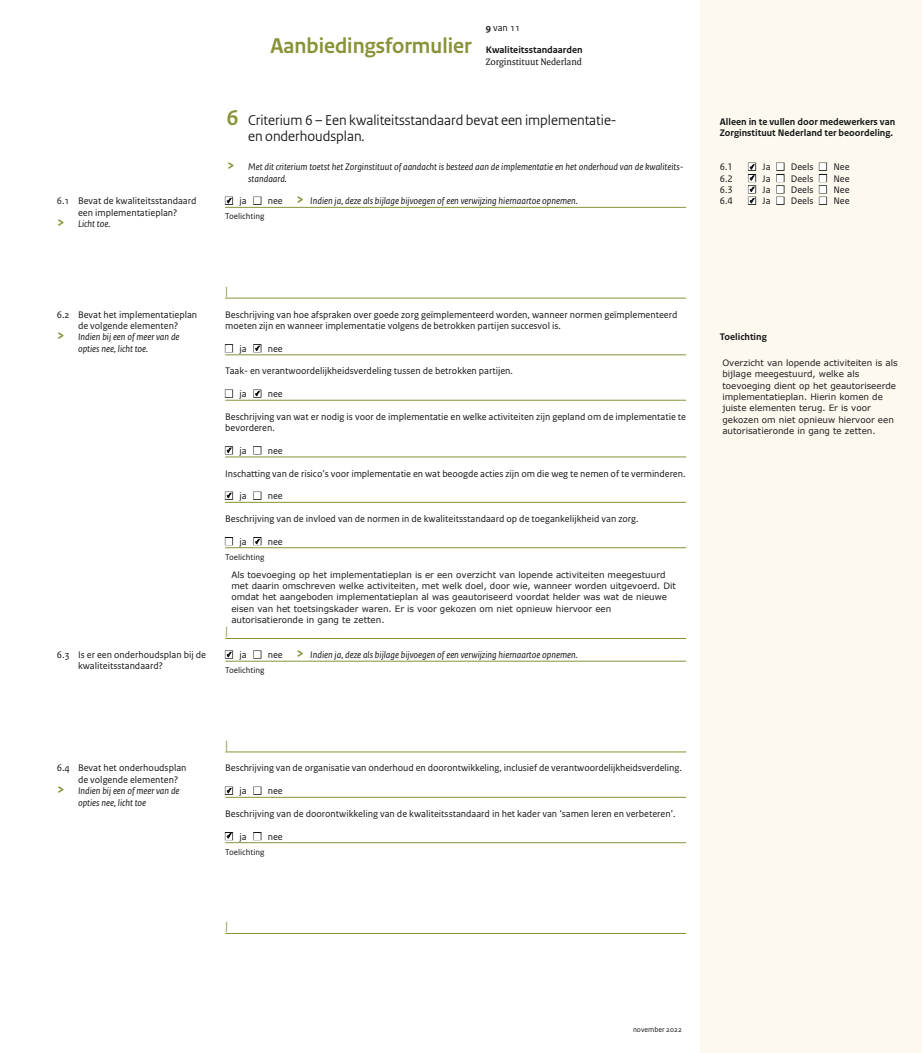
<style>
.page{position:relative;width:922px;height:1053px;background:#fff}
.page>*{position:absolute;margin:0;border:0;box-sizing:border-box;transform-origin:0 0}
.t1{font:700 22.5px "Rijksoverheid Sans Heading";color:#899237}
.t2{font:15px/16.2px "Rijksoverheid Sans Heading";color:#141517}
.t3{font:12.5px "Rijksoverheid Sans Text";color:#899237}
.t4{font:10px/11.4px "Rijksoverheid Sans Text";color:#141517}
.t5{font:italic 10px/11.4px "Rijksoverheid Sans Text";color:#141517}
.t6{font:700 10px/11.4px "Rijksoverheid Sans Text";color:#141517}
.t7{font:10px "Rijksoverheid Serif";color:#141517}
.t8{font:8.75px/11.4px "Verdana";color:#1d1e1f}
.t9{font:8.75px "Rijksoverheid Sans Text";color:#141517}
.t10{font:7.5px "Rijksoverheid Sans Text";color:#141517}
.s1{font-weight:700;font-style:normal;font-size:15px;color:#899237}
.s2{font-weight:700}
.s3{font-weight:700;font-size:22.5px;color:#899237}
.s4{font-style:normal}
</style>
<div class="page">
<div style="left:700px;top:0;width:221px;height:1052px;background:#fef9ee"></div>
<hr style="left:225px;top:207px;width:461px;height:1px;background:#899237">
<hr style="left:225px;top:298px;width:461px;height:1px;background:#899237">
<hr style="left:225px;top:354px;width:461px;height:1px;background:#899237">
<hr style="left:225px;top:400px;width:461px;height:1px;background:#899237">
<hr style="left:225px;top:456px;width:461px;height:1px;background:#899237">
<hr style="left:225px;top:502px;width:461px;height:1px;background:#899237">
<hr style="left:225px;top:547px;width:461px;height:1px;background:#899237">
<hr style="left:225px;top:638px;width:461px;height:1px;background:#899237">
<hr style="left:225px;top:660px;width:461px;height:1px;background:#899237">
<hr style="left:225px;top:751px;width:461px;height:1px;background:#899237">
<hr style="left:225px;top:797px;width:461px;height:1px;background:#899237">
<hr style="left:225px;top:842px;width:461px;height:1px;background:#899237">
<hr style="left:225px;top:933px;width:461px;height:1px;background:#899237">
<svg style="left:226px;top:198px;width:6px;height:6px"></svg>
<svg style="left:749px;top:164px;width:6px;height:40px"></svg>
<svg style="left:255px;top:345px;width:6px;height:6px"></svg>
<svg style="left:254px;top:390px;width:10px;height:11px"></svg>
<svg style="left:226px;top:447px;width:6px;height:6px"></svg>
<svg style="left:226px;top:492px;width:6px;height:7px"></svg>
<svg style="left:255px;top:538px;width:6px;height:7px"></svg>
<svg style="left:226px;top:651px;width:6px;height:7px"></svg>
<svg style="left:225px;top:787px;width:10px;height:11px"></svg>
<svg style="left:225px;top:833px;width:10px;height:11px"></svg>
<p class="t4" style="left:57px;top:196px;width:141px">6.1 Bevat de kwaliteitsstandaard</p>
<p class="t4" style="left:78px;top:207px;width:101px">een implementatieplan?</p>
<p class="t5" style="left:57px;top:218px;width:55px"><span class="s1">&gt;</span> Licht toe.</p>
<h1 class="t1" style="left:270px;top:37px;width:203px">Aanbiedingsformulier</h1>
<p class="t4" style="left:485px;top:22px;width:36px"><span class="s2">9</span> van 11</p>
<p class="t6" style="left:485px;top:45px;width:98px">Kwaliteitsstandaarden</p>
<p class="t7" style="left:485px;top:58px;width:98px">Zorginstituut Nederland</p>
<h2 class="t2" style="left:248px;top:113px;width:370px;text-indent:-21px"><span class="s3">6</span> Criterium 6 – Een kwaliteitsstandaard bevat een implementatie&shy;en onderhoudsplan.</h2>
<p class="t5" style="left:248px;top:162px;width:437px;text-indent:-21px"><span class="s1">&gt;</span> Met dit criterium toetst het Zorginstituut of aandacht is besteed aan de implementatie en het onderhoud van de kwaliteits&shy;standaard.</p>
<p class="t6" style="left:719px;top:116px;width:177px">Alleen in te vullen door medewerkers van<br>Zorginstituut Nederland ter beoordeling.</p>
<p class="t4" style="left:719px;top:162px;width:15px">6.1</p>
<p class="t4" style="left:762px;top:162px;width:10px">Ja</p>
<p class="t4" style="left:790px;top:162px;width:24px">Deels</p>
<p class="t4" style="left:833px;top:162px;width:18px">Nee</p>
<p class="t4" style="left:719px;top:173px;width:15px">6.2</p>
<p class="t4" style="left:762px;top:173px;width:10px">Ja</p>
<p class="t4" style="left:790px;top:173px;width:24px">Deels</p>
<p class="t4" style="left:833px;top:173px;width:18px">Nee</p>
<p class="t4" style="left:719px;top:184px;width:15px">6.3</p>
<p class="t4" style="left:762px;top:184px;width:10px">Ja</p>
<p class="t4" style="left:790px;top:184px;width:24px">Deels</p>
<p class="t4" style="left:833px;top:184px;width:18px">Nee</p>
<p class="t4" style="left:239px;top:196px;width:9px">ja</p>
<p class="t5" style="left:268px;top:196px;width:311px"><span class="s4">nee</span> <span class="s1">&gt;</span> Indien ja, deze als bijlage bijvoegen of een verwijzing hiernaartoe opnemen.</p>
<p class="t4" style="left:719px;top:196px;width:15px">6.4</p>
<p class="t4" style="left:762px;top:196px;width:10px">Ja</p>
<p class="t4" style="left:790px;top:196px;width:24px">Deels</p>
<p class="t4" style="left:833px;top:196px;width:18px">Nee</p>
<p class="t9" style="left:225px;top:213px;width:41px">Toelichting</p>
<p class="t4" style="left:57px;top:309px;width:142px">6.2 Bevat het implementatieplan</p>
<p class="t4" style="left:78px;top:320px;width:102px">de volgende elementen?</p>
<p class="t5" style="left:57px;top:332px;width:124px"><span class="s1">&gt;</span> Indien bij een of meer van de</p>
<p class="t5" style="left:78px;top:343px;width:72px">opties nee, licht toe.</p>
<p class="t4" style="left:78px;top:649px;width:129px;text-indent:-21px">6.3 Is er een onderhoudsplan bij de kwaliteitsstandaard?</p>
<p class="t3" style="left:225px;top:286px;width:5px">|</p>
<p class="t4" style="left:225px;top:309px;width:453px">Beschrijving van hoe afspraken over goede zorg geïmplementeerd worden, wanneer normen geïmplementeerd moeten zijn en wanneer implementatie volgens de betrokken partijen succesvol is.</p>
<p class="t4" style="left:239px;top:343px;width:9px">ja</p>
<p class="t4" style="left:268px;top:343px;width:16px">nee</p>
<p class="t4" style="left:225px;top:366px;width:289px">Taak- en verantwoordelijkheidsverdeling tussen de betrokken partijen.</p>
<p class="t4" style="left:239px;top:388px;width:9px">ja</p>
<p class="t4" style="left:268px;top:388px;width:16px">nee</p>
<p class="t4" style="left:225px;top:411px;width:462px">Beschrijving van wat er nodig is voor de implementatie en welke activiteiten zijn gepland om de implementatie te bevorderen.</p>
<p class="t4" style="left:239px;top:445px;width:9px">ja</p>
<p class="t4" style="left:268px;top:445px;width:16px">nee</p>
<p class="t4" style="left:225px;top:468px;width:461px">Inschatting van de risico’s voor implementatie en wat beoogde acties zijn om die weg te nemen of te verminderen.</p>
<p class="t4" style="left:239px;top:490px;width:9px">ja</p>
<p class="t4" style="left:268px;top:490px;width:16px">nee</p>
<p class="t4" style="left:225px;top:513px;width:415px">Beschrijving van de invloed van de normen in de kwaliteitsstandaard op de toegankelijkheid van zorg.</p>
<p class="t4" style="left:239px;top:536px;width:9px">ja</p>
<p class="t4" style="left:268px;top:536px;width:16px">nee</p>
<p class="t9" style="left:225px;top:553px;width:41px">Toelichting</p>
<p class="t8" style="left:231px;top:568px;width:446px">Als toevoeging op het implementatieplan is er een overzicht van lopende activiteiten meegestuurd met daarin omschreven welke activiteiten, met welk doel, door wie, wanneer worden uitgevoerd. Dit omdat het aangeboden implementatieplan al was geautoriseerd voordat helder was wat de nieuwe eisen van het toetsingskader waren. Er is voor gekozen om niet opnieuw hiervoor een autorisatieronde in gang te zetten.</p>
<p class="t3" style="left:225px;top:626px;width:5px">|</p>
<p class="t4" style="left:239px;top:649px;width:9px">ja</p>
<p class="t5" style="left:268px;top:649px;width:311px"><span class="s4">nee</span> <span class="s1">&gt;</span> Indien ja, deze als bijlage bijvoegen of een verwijzing hiernaartoe opnemen.</p>
<p class="t9" style="left:225px;top:666px;width:41px">Toelichting</p>
<p class="t6" style="left:719px;top:332px;width:48px">Toelichting</p>
<p class="t8" style="left:722px;top:356px;width:177px">Overzicht van lopende activiteiten is als bijlage meegestuurd, welke als toevoeging dient op het geautoriseerde implementatieplan. Hierin komen de juiste elementen terug. Er is voor gekozen om niet opnieuw hiervoor een autorisatieronde in gang te zetten.</p>
<p class="t4" style="left:57px;top:763px;width:131px">6.4 Bevat het onderhoudsplan</p>
<p class="t4" style="left:78px;top:774px;width:102px">de volgende elementen?</p>
<p class="t5" style="left:57px;top:785px;width:124px"><span class="s1">&gt;</span> Indien bij een of meer van de</p>
<p class="t5" style="left:78px;top:797px;width:70px">opties nee, licht toe</p>
<p class="t3" style="left:225px;top:739px;width:5px">|</p>
<p class="t4" style="left:225px;top:763px;width:458px">Beschrijving van de organisatie van onderhoud en doorontwikkeling, inclusief de verantwoordelijkheidsverdeling.</p>
<p class="t4" style="left:239px;top:785px;width:9px">ja</p>
<p class="t4" style="left:268px;top:785px;width:16px">nee</p>
<p class="t4" style="left:225px;top:808px;width:452px">Beschrijving van de doorontwikkeling van de kwaliteitsstandaard in het kader van ‘samen leren en verbeteren’.</p>
<p class="t4" style="left:239px;top:831px;width:9px">ja</p>
<p class="t4" style="left:268px;top:831px;width:16px">nee</p>
<p class="t9" style="left:225px;top:848px;width:41px">Toelichting</p>
<p class="t3" style="left:225px;top:921px;width:5px">|</p>
<p class="t10" style="left:633px;top:1026px;width:50px">november 2022</p>
</div>
